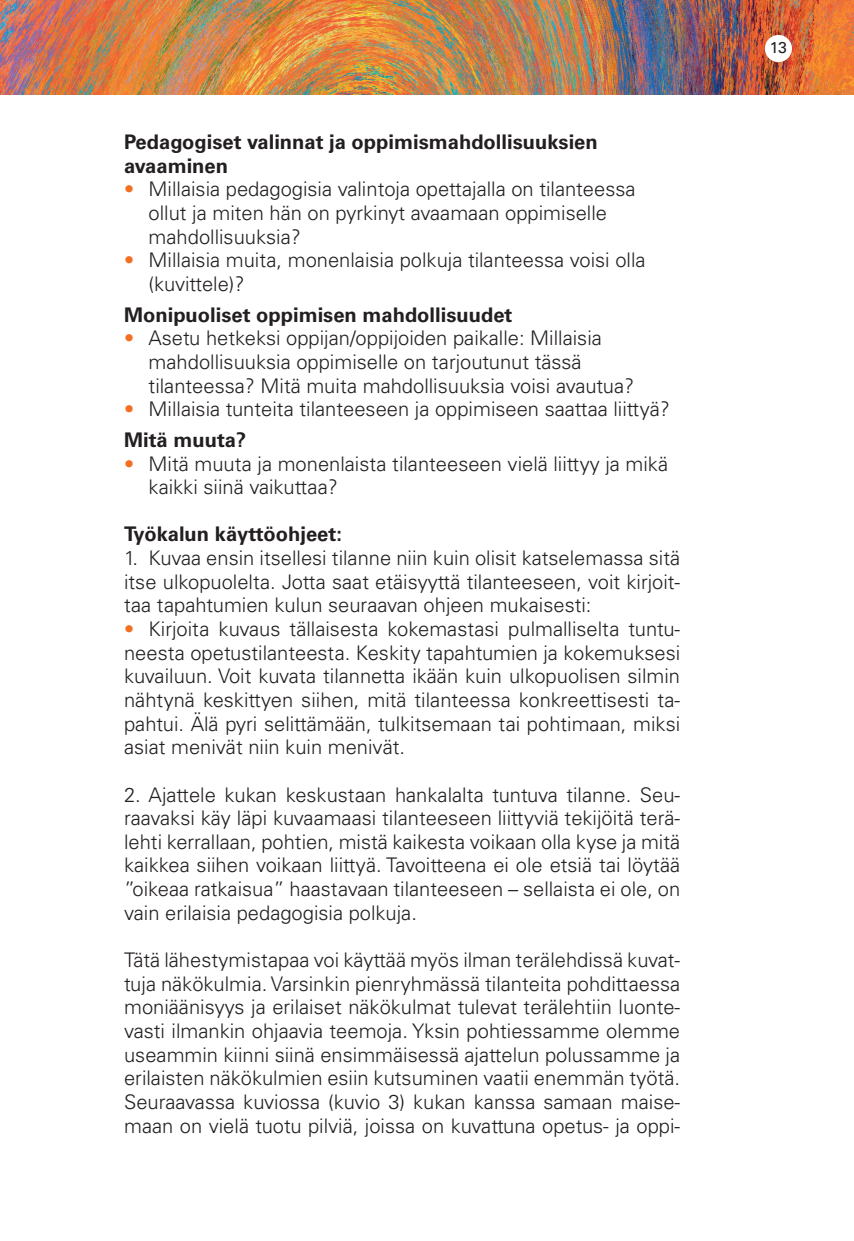
<style>
.page{position:relative;width:854px;height:1241px;background:#fff}
.page>*{position:absolute;margin:0;border:0;box-sizing:border-box;transform-origin:0 0}
.t1{font:300 20.12px/23.6px "Univers";color:#231f20}
.t2{font:700 20.12px/23.6px "Univers";color:#231f20}
.t3{font:300 20.12px "Univers";color:#f36f21}
.t4{font:15.75px "Univers";color:#231f20}
.s1{color:#f36f21}
</style>
<div class="page">
<img style="left:0;top:0;width:853px;height:95px">
<div style="left:764px;top:35px;width:27px;height:27px;background:#fff;border-radius:50%"></div>
<h5 class="t2" style="left:124px;top:130px;width:475px">Pedagogiset valinnat ja oppimismahdollisuuksien avaaminen</h5>
<p class="t1" style="left:149px;top:177px;width:488px">Millaisia pedagogisia valintoja opettajalla on tilanteessa ollut ja miten hän on pyrkinyt avaamaan oppimiselle mahdollisuuksia?</p>
<p class="t3" style="left:124px;top:177px;width:12px">•</p>
<p class="t1" style="left:149px;top:248px;width:498px;text-indent:-24px"><span class="s1">•</span> Millaisia muita, monenlaisia polkuja tilanteessa voisi olla (kuvittele)?</p>
<h5 class="t2" style="left:124px;top:303px;width:389px">Monipuoliset oppimisen mahdollisuudet</h5>
<p class="t1" style="left:149px;top:326px;width:487px">Asetu hetkeksi oppijan/oppijoiden paikalle: Millaisia mahdollisuuksia oppimiselle on tarjoutunut tässä tilanteessa? Mitä muita mahdollisuuksia voisi avautua?</p>
<p class="t3" style="left:124px;top:326px;width:12px">•</p>
<p class="t1" style="left:124px;top:397px;width:547px"><span class="s1">•</span> Millaisia tunteita tilanteeseen ja oppimiseen saattaa liittyä?</p>
<h5 class="t2" style="left:124px;top:428px;width:123px">Mitä muuta?</h5>
<p class="t1" style="left:149px;top:451px;width:521px">Mitä muuta ja monenlaista tilanteeseen vielä liittyy ja mikä kaikki siinä vaikuttaa?</p>
<p class="t3" style="left:124px;top:451px;width:12px">•</p>
<h5 class="t2" style="left:124px;top:522px;width:219px">Työkalun käyttöohjeet:</h5>
<p class="t1" style="left:124px;top:546px;width:557px;text-align:justify">1. Kuvaa ensin itsellesi tilanne niin kuin olisit katselemassa sitä itse ulkopuolelta. Jotta saat etäisyyttä tilanteeseen, voit kirjoit&shy;taa tapahtumien kulun seuraavan ohjeen mukaisesti:</p>
<p class="t1" style="left:124px;top:617px;width:557px;text-align:justify;text-indent:24px">Kirjoita kuvaus tällaisesta kokemastasi pulmalliselta tuntu&shy;neesta opetustilanteesta. Keskity tapahtumien ja kokemuksesi kuvailuun. Voit kuvata tilannetta ikään kuin ulkopuolisen silmin nähtynä keskittyen siihen, mitä tilanteessa konkreettisesti ta&shy;pahtui. Älä pyri selittämään, tulkitsemaan tai pohtimaan, miksi asiat menivät niin kuin menivät.</p>
<p class="t1" style="left:124px;top:782px;width:557px;text-align:justify">2. Ajattele kukan keskustaan hankalalta tuntuva tilanne. Seu&shy;raavaksi käy läpi kuvaamaasi tilanteeseen liittyviä tekijöitä terä&shy;lehti kerrallaan, pohtien, mistä kaikesta voikaan olla kyse ja mitä kaikkea siihen voikaan liittyä. Tavoitteena ei ole etsiä tai löytää ”oikeaa ratkaisua” haastavaan tilanteeseen – sellaista ei ole, on vain erilaisia pedagogisia polkuja.</p>
<p class="t3" style="left:124px;top:616px;width:12px">•</p>
<p class="t1" style="left:124px;top:947px;width:557px;text-align:justify">Tätä lähestymistapaa voi käyttää myös ilman terälehdissä kuvat&shy;tuja näkökulmia. Varsinkin pienryhmässä tilanteita pohdittaessa moniäänisyys ja erilaiset näkökulmat tulevat terälehtiin luonte&shy;vasti ilmankin ohjaavia teemoja. Yksin pohtiessamme olemme useammin kiinni siinä ensimmäisessä ajattelun polussamme ja erilaisten näkökulmien esiin kutsuminen vaatii enemmän työtä.<br>Seuraavassa kuviossa (kuvio 3) kukan kanssa samaan maise&shy;maan on vielä tuotu pilviä, joissa on kuvattuna opetus- ja oppi-</p>
<p class="t4" style="left:769px;top:38px;width:19px">13</p>
</div>
